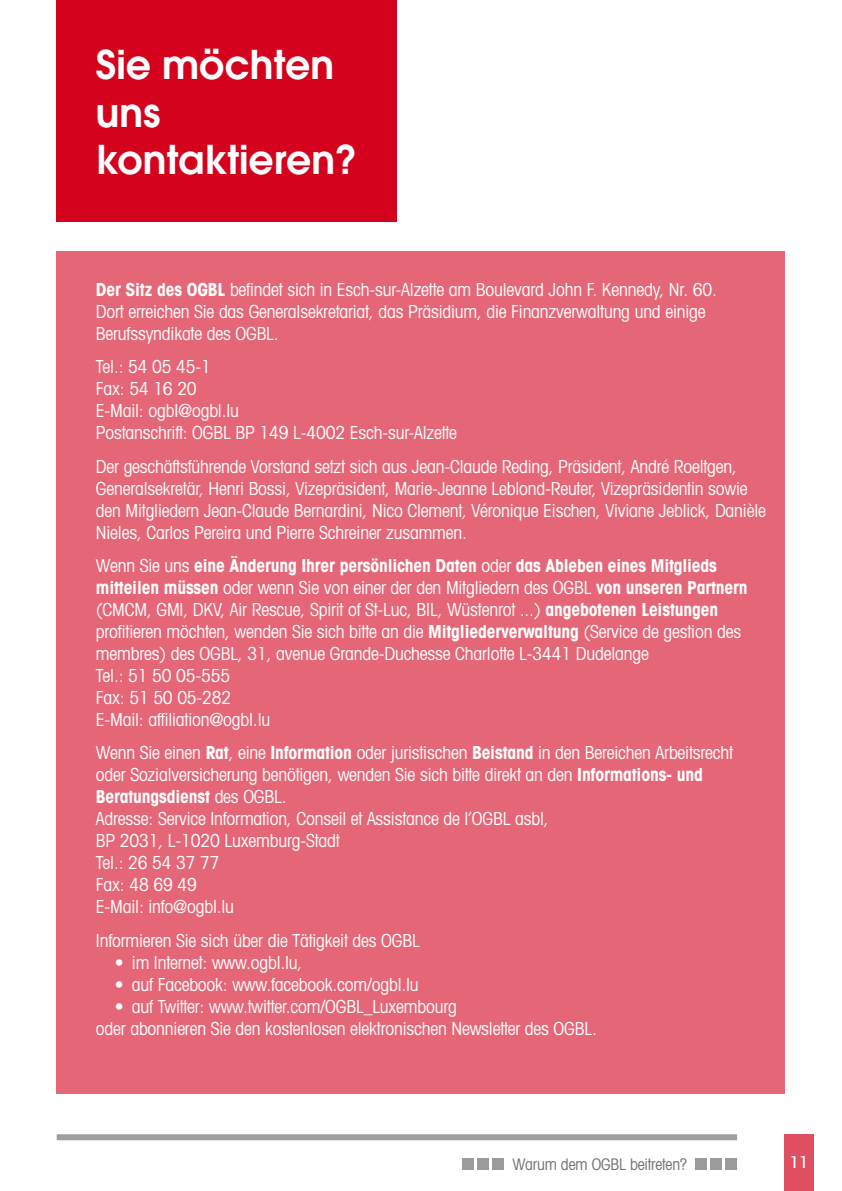
<style>
.page{position:relative;width:842px;height:1191px;background:#fff}
.page>*{position:absolute;margin:0;border:0;box-sizing:border-box;transform-origin:0 0}
.t1{font:600 39.4px/47.4px "Avant Garde";color:#fff}
.t2{font:condensed 18px/22px "Avant Garde";letter-spacing:-.01em;color:#fff}
.t3{font:500 condensed 16.6px "Avant Garde";color:#fff}
.t4{font:condensed 16px "Avant Garde";letter-spacing:-.01em;color:#707172}
.s1{font-weight:700}
</style>
<div class="page">
<div style="left:784px;top:1134px;width:30px;height:57px;background:#e04e61"></div>
<div style="left:57px;top:0;width:340px;height:221px;background:#d4021d"></div>
<div style="left:57px;top:251px;width:728px;height:842px;background:#e56777"></div>
<div style="left:462px;top:1157px;width:12px;height:12px;background:#9b9b9c"></div>
<div style="left:477px;top:1157px;width:12px;height:12px;background:#9b9b9c"></div>
<div style="left:493px;top:1157px;width:11px;height:12px;background:#9b9b9c"></div>
<div style="left:695px;top:1157px;width:12px;height:12px;background:#9b9b9c"></div>
<div style="left:710px;top:1157px;width:12px;height:12px;background:#9b9b9c"></div>
<div style="left:725px;top:1157px;width:12px;height:12px;background:#9b9b9c"></div>
<div style="left:57px;top:1134px;width:680px;height:6px;background:#9c9e9f"></div>
<h1 class="t1" style="left:96px;top:40px;width:263px">Sie möchten uns kontaktieren?</h1>
<p class="t2" style="left:96px;top:278px;width:622px"><span class="s1">Der Sitz des OGBL</span> befindet sich in Esch-sur-Alzette am Boulevard John F. Kennedy, Nr. 60.<br>Dort erreichen Sie das Generalsekretariat, das Präsidium, die Finanzverwaltung und einige<br>Berufssyndikate des OGBL.</p>
<p class="t2" style="left:96px;top:355px;width:363px">Tel.: 54 05 45-1<br>Fax: 54 16 20<br>E-Mail: ogbl@ogbl.lu<br>Postanschrift: OGBL BP 149 L-4002 Esch-sur-Alzette</p>
<p class="t2" style="left:96px;top:455px;width:671px">Der geschäftsführende Vorstand setzt sich aus Jean-Claude Reding, Präsident, André Roeltgen, Generalsekretär, Henri Bossi, Vizepräsident, Marie-Jeanne Leblond-Reuter, Vizepräsidentin sowie den Mitgliedern Jean-Claude Bernardini, Nico Clement, Véronique Eischen, Viviane Jeblick, Danièle Nieles, Carlos Pereira und Pierre Schreiner zusammen.</p>
<p class="t2" style="left:96px;top:554px;width:653px">Wenn Sie uns <span class="s1">eine Änderung Ihrer persönlichen Daten</span> oder <span class="s1">das Ableben eines Mitglieds mitteilen müssen</span> oder wenn Sie von einer der den Mitgliedern des OGBL <span class="s1">von unseren Partnern </span>(CMCM, GMI, DKV, Air Rescue, Spirit of St-Luc, BIL, Wüstenrot ...) <span class="s1">angebotenen Leistungen </span>profitieren möchten, wenden Sie sich bitte an die <span class="s1">Mitgliederverwaltung</span> (Service de gestion des membres) des OGBL, 31, avenue Grande-Duchesse Charlotte L-3441 Dudelange<br>Tel.: 51 50 05-555<br>Fax: 51 50 05-282<br>E-Mail: affiliation@ogbl.lu</p>
<p class="t2" style="left:96px;top:741px;width:639px">Wenn Sie einen <span class="s1">Rat</span>, eine <span class="s1">Information</span> oder juristischen <span class="s1">Beistand</span> in den Bereichen Arbeitsrecht oder Sozialversicherung benötigen, wenden Sie sich bitte direkt an den <span class="s1">Informations- und Beratungsdienst</span> des OGBL.<br>Adresse: Service information, conseil et assistance de l’OGBL asbl,<br>BP 2031, L-1020 Luxemburg-Stadt<br>Tel.: 26 54 37 77<br>Fax: 48 69 49<br>E-Mail: info@ogbl.lu</p>
<p class="t2" style="left:96px;top:929px;width:325px">Informieren Sie sich über die Tätigkeit des OGBL</p>
<p class="t2" style="left:115px;top:951px;width:189px">• im Internet: www.ogbl.lu,</p>
<p class="t2" style="left:115px;top:973px;width:305px">• auf Facebook: www.facebook.com/ogbl.lu</p>
<p class="t2" style="left:96px;top:995px;width:503px;text-indent:19px">• auf Twitter: www.twitter.com/OGBL_Luxembourg<br>oder abonnieren Sie den kostenlosen elektronischen Newsletter des OGBL.</p>
<p class="t4" style="left:512px;top:1153px;width:176px">Warum dem OGBL beitreten?</p>
<p class="t3" style="left:790px;top:1151px;width:20px">11</p>
</div>
